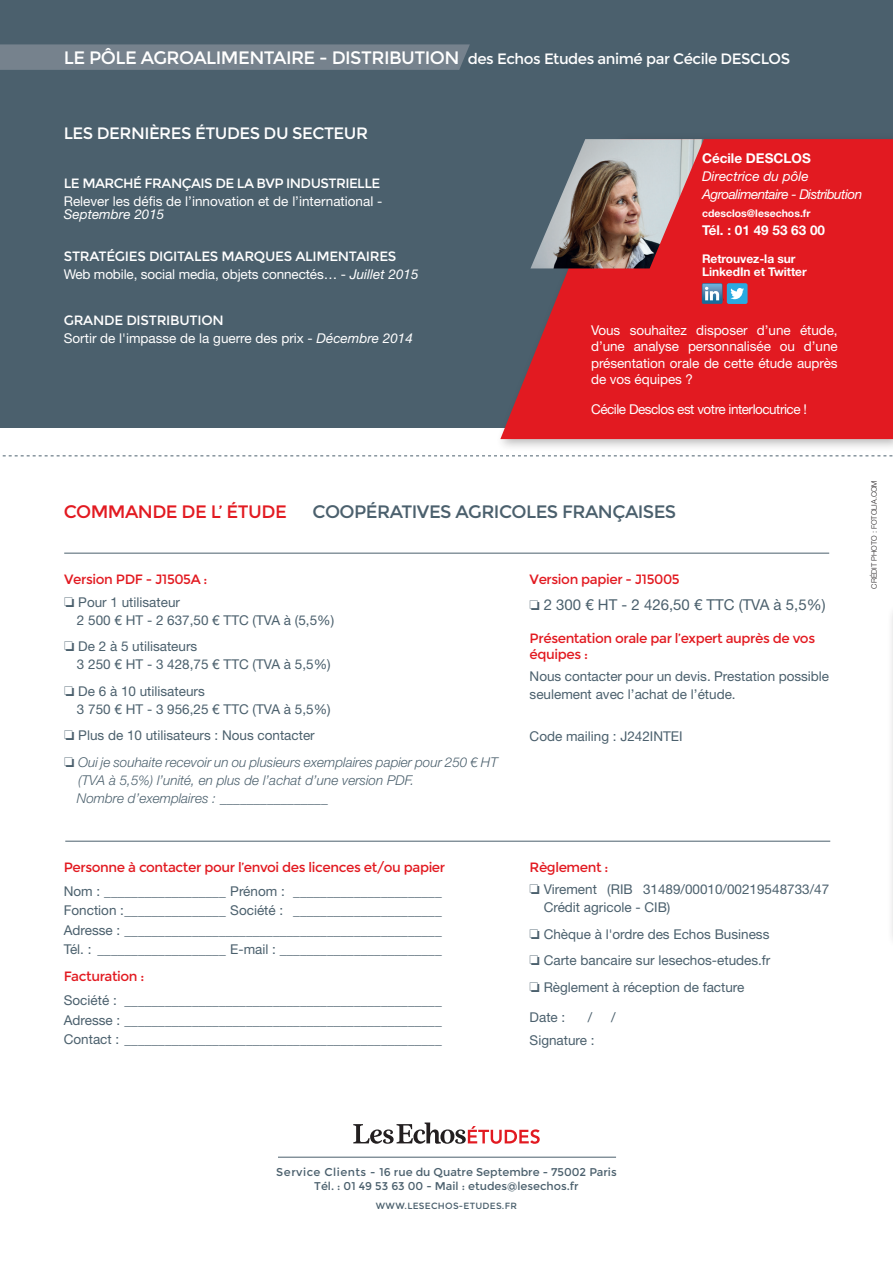
<style>
.page{position:relative;width:893px;height:1263px;background:#fff}
.page>*{position:absolute;margin:0;border:0;box-sizing:border-box;transform-origin:0 0}
.t1{font:18px "Montserrat";letter-spacing:-.03em;color:#4b606d}
.t2{font:18px "Montserrat";letter-spacing:-.03em;color:#e21a21}
.t3{font:16.5px "Montserrat";letter-spacing:-.03em;color:#fff}
.t4{font:15px "Montserrat";letter-spacing:-.03em;color:#fff}
.t5{font:15px "Helvetica Neue LT Std";color:#4b606d}
.t6{font:13.5px/18px "Helvetica Neue LT Std";color:#4b606d}
.t7{font:13.5px/16.5px "Helvetica Neue LT Std";letter-spacing:-.005em;color:#fff;text-align:justify}
.t8{font:italic 300 13.5px/26.5px "Helvetica Neue LT Std";color:#4b606d}
.t9{font:13.5px/16.5px "Montserrat";letter-spacing:-.03em;color:#e21a21}
.t10{font:13.5px "Montserrat";letter-spacing:-.02em;color:#fff}
.t11{font:italic 13.5px/18px "Helvetica Neue LT Std";letter-spacing:-.035em;color:#fff}
.t12{font:13.5px "Helvetica Neue LT Std";letter-spacing:-.035em;color:#fff}
.t13{font:13.5px "Montserrat";letter-spacing:-.04em;color:#fff}
.t14{font:700 13.5px "Helvetica Neue LT Std";color:#fff}
.t15{font:italic 13.5px "Helvetica Neue LT Std";color:#fff}
.t16{font:700 12px/13.5px "Helvetica Neue LT Std";letter-spacing:-.005em;color:#fff}
.t17{font:11.25px/13.5px "Montserrat";color:#4b606d;text-align:center}
.t18{font:700 10.5px "Helvetica Neue LT Std";color:#fff}
.t19{font:9px "Montserrat";letter-spacing:.03em;color:#4b606d}
.t20{font:300 7.5px "Helvetica Neue LT Std";color:#231f20}
.s1{font-size:18px}
.s2{font-style:italic}
.s3{font-weight:400;font-style:normal}
</style>
<div class="page">
<div style="left:0;top:0;width:893px;height:427px;background:#4b606d"></div>
<div style="left:0;top:44px;width:470px;height:26px;background:#76828d"></div>
<div style="left:495px;top:133px;width:398px;height:318px;background:#231f20;opacity:.3"></div>
<svg style="left:500px;top:139px;width:393px;height:300px;background:#d22128"></svg>
<svg style="left:353px;top:1122px;width:187px;height:22px"></svg>
<hr style="left:278px;top:1157px;width:338px;height:1px;background:#4b606d">
<svg style="left:2px;top:455px;width:890px;height:1px"></svg>
<hr style="left:64px;top:553px;width:765px;height:1px;background:#4b606d">
<img style="left:530px;top:139px;width:174px;height:129px">
<hr style="left:65px;top:841px;width:765px;height:1px;background:#4b606d">
<div style="left:887px;top:603px;width:6px;height:346px;background:#fafafa"></div>
<svg style="left:892px;top:618px;width:1px;height:316px"></svg>
<svg style="left:702px;top:283px;width:20px;height:21px"></svg>
<div style="left:727px;top:283px;width:20px;height:21px;background:#2aaae1;border-radius:2px"></div>
<svg style="left:730px;top:288px;width:14px;height:11px"></svg>
<p class="t4" style="left:64px;top:50px;width:728px"><span class="s1">LE PÔLE AGROALIMENTAIRE - DISTRIBUTION</span> des Echos Etudes animé par Cécile DESCLOS</p>
<p class="t3" style="left:64px;top:124px;width:306px">LES DERNIÈRES ÉTUDES DU SECTEUR</p>
<p class="t13" style="left:64px;top:175px;width:318px">LE MARCHÉ FRANÇAIS DE LA BVP INDUSTRIELLE</p>
<p class="t7" style="left:64px;top:193px;width:320px">Relever les défis de l’innovation et de l’international -</p>
<p class="t15" style="left:64px;top:206px;width:102px">Septembre 2015</p>
<p class="t10" style="left:64px;top:248px;width:334px">STRATÉGIES DIGITALES MARQUES ALIMENTAIRES</p>
<p class="t7" style="left:64px;top:266px;width:356px">Web mobile, social media, objets connectés… - <span class="s2">Juillet 2015</span></p>
<p class="t10" style="left:64px;top:312px;width:161px">GRANDE DISTRIBUTION</p>
<p class="t7" style="left:64px;top:329px;width:351px">Sortir de l'impasse de la guerre des prix - <span class="s2">Décembre 2014</span></p>
<p class="t14" style="left:702px;top:150px;width:110px">Cécile DESCLOS</p>
<p class="t11" style="left:702px;top:167px;width:162px">Directrice du pôle<br>Agroalimentaire - Distribution</p>
<p class="t18" style="left:702px;top:206px;width:110px">cdesclos@lesechos.fr</p>
<p class="t14" style="left:702px;top:222px;width:125px">Tél. : 01 49 53 63 00</p>
<p class="t16" style="left:702px;top:251px;width:106px">Retrouvez-la sur<br>LinkedIn et Twitter</p>
<p class="t7" style="left:591px;top:322px;width:248px">Vous souhaitez disposer d’une étude, d’une analyse personnalisée ou d’une présentation orale de cette étude auprès de vos équipes ?</p>
<p class="t12" style="left:591px;top:401px;width:217px">Cécile Desclos est votre interlocutrice !</p>
<h1 class="t2" style="left:64px;top:501px;width:224px">COMMANDE DE L’ ÉTUDE</h1>
<h1 class="t1" style="left:313px;top:501px;width:365px">COOPÉRATIVES AGRICOLES FRANÇAISES</h1>
<p class="t9" style="left:64px;top:571px;width:145px">Version PDF - J1505A :</p>
<p class="t6" style="left:77px;top:593px;width:259px;text-indent:-13px">❏ Pour 1 utilisateur<br>2 500 € HT - 2 637,50 € TTC (TVA à (5,5%)</p>
<p class="t6" style="left:77px;top:637px;width:255px;text-indent:-13px">❏ De 2 à 5 utilisateurs<br>3 250 € HT - 3 428,75 € TTC (TVA à 5,5%)</p>
<p class="t6" style="left:77px;top:682px;width:255px;text-indent:-13px">❏ De 6 à 10 utilisateurs<br>3 750 € HT - 3 956,25 € TTC (TVA à 5,5%)</p>
<p class="t8" style="left:64px;top:722px;width:435px">❏ <span class="s3">Plus de 10 utilisateurs : Nous contacter<br></span>❏ Oui je souhaite recevoir un ou plusieurs exemplaires papier pour 250 € HT</p>
<p class="t8" style="left:77px;top:771px;width:339px;line-height:18px">(TVA à 5,5%) l’unité, en plus de l’achat d’une version PDF.<br>Nombre d’exemplaires : <span class="s3">________________</span></p>
<p class="t9" style="left:64px;top:859px;width:383px">Personne à contacter pour l’envoi des licences et/ou papier</p>
<p class="t6" style="left:64px;top:881px;width:379px;line-height:19.5px;text-align:justify">Nom : __________________ Prénom : ______________________ Fonction :_______________ Société : ______________________ Adresse : _______________________________________________ Tél. : ___________________ E-mail : ________________________</p>
<p class="t9" style="left:64px;top:968px;width:82px">Facturation :</p>
<p class="t6" style="left:64px;top:990px;width:379px;line-height:19.5px;text-align:justify">Société : _______________________________________________ Adresse : _______________________________________________ Contact : _______________________________________________</p>
<p class="t9" style="left:530px;top:571px;width:152px">Version papier - J15005</p>
<p class="t5" style="left:530px;top:595px;width:297px">❏ 2 300 € HT - 2 426,50 € TTC (TVA à 5,5%)</p>
<p class="t9" style="left:530px;top:630px;width:287px">Présentation orale par l’expert auprès de vos équipes :</p>
<p class="t6" style="left:530px;top:667px;width:301px">Nous contacter pour un devis. Prestation possible seulement avec l’achat de l’étude.</p>
<p class="t6" style="left:530px;top:727px;width:155px">Code mailing : J242INTEI</p>
<p class="t9" style="left:530px;top:859px;width:80px">Règlement :</p>
<p class="t6" style="left:544px;top:880px;width:287px;text-indent:-14px">❏ Virement (RIB 31489/00010/00219548733/47<br>Crédit agricole - CIB)</p>
<p class="t6" style="left:530px;top:920px;width:242px;line-height:26.5px;text-align:justify">❏ Chèque à l'ordre des Echos Business ❏ Carte bancaire sur lesechos-etudes.fr ❏ Règlement à réception de facture</p>
<p class="t6" style="left:530px;top:1008px;width:37px">Date :</p>
<p class="t6" style="left:588px;top:1008px;width:6px">/</p>
<p class="t6" style="left:611px;top:1008px;width:6px">/</p>
<p class="t6" style="left:530px;top:1031px;width:67px">Signature :</p>
<p class="t20" style="left:869px;top:588px;width:110px;rotate:-90deg">CRÉDIT PHOTO : FOTOLIA.COM</p>
<p class="t17" style="left:276px;top:1165px;width:342px">Service Clients - 16 rue du Quatre Septembre - 75002 Paris<br>Tél. : 01 49 53 63 00 - Mail : etudes@lesechos.fr</p>
<p class="t19" style="left:376px;top:1200px;width:143px">WWW.LESECHOS-ETUDES.FR</p>
</div>
